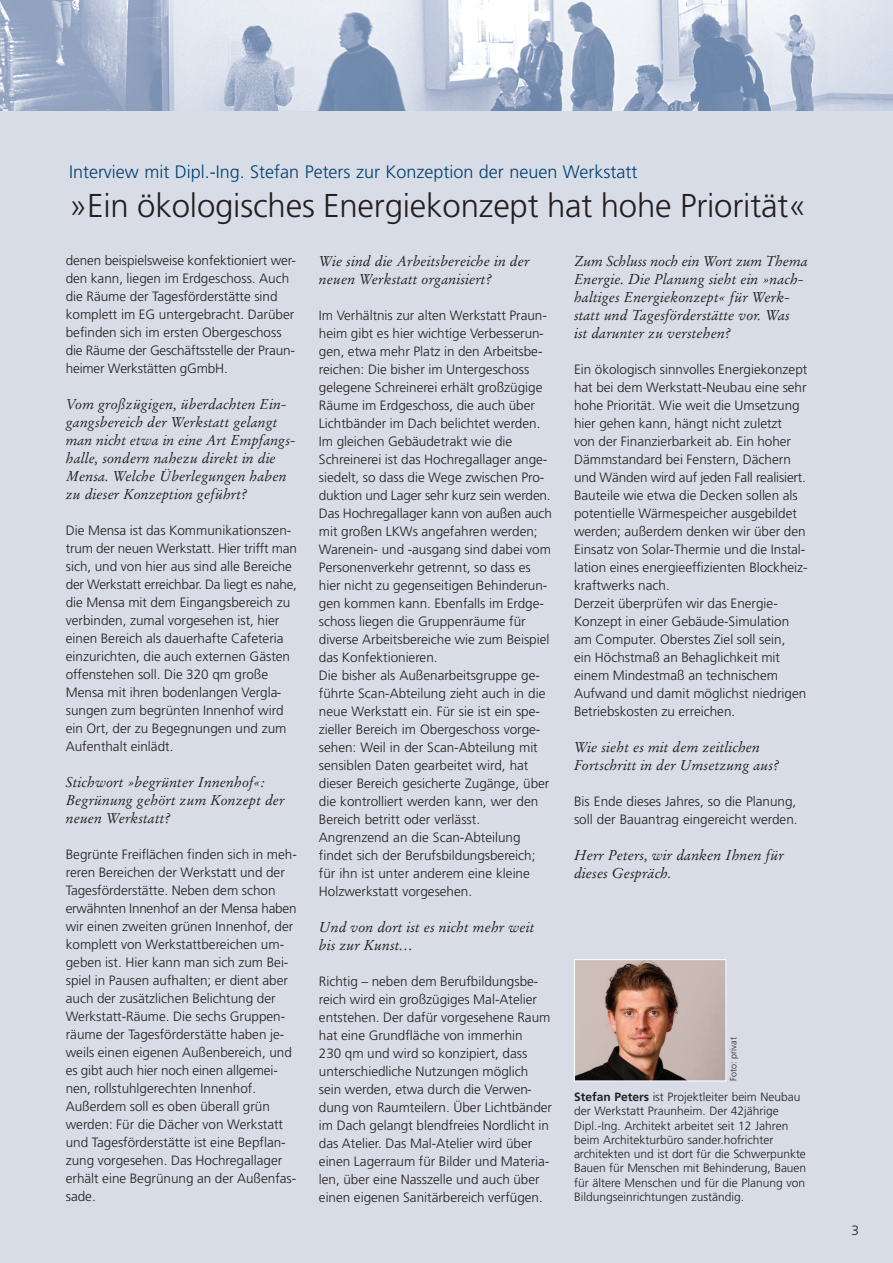
<style>
.page{position:relative;width:893px;height:1263px;background:#fff}
.page>*{position:absolute;margin:0;border:0;box-sizing:border-box;transform-origin:0 0}
.t1{font:300 33px "Frutiger";letter-spacing:-.005em;color:#231f20}
.t2{font:300 18px "Frutiger";color:#004270}
.t3{font:italic 14.25px/18px "Stempel Garamond";color:#231f20}
.t4{font:300 13.5px/18px "Frutiger";color:#231f20}
.t5{font:300 12px/14.2px "Frutiger";color:#231f20}
.t6{font:300 9px "Frutiger";color:#231f20}
.s1{font-weight:700}
</style>
<div class="page">
<div style="left:0;top:95px;width:893px;height:1168px;background:#d7dce6"></div>
<img style="left:0;top:0;width:893px;height:111px">
<img style="left:576px;top:961px;width:148px;height:118px">
<div style="left:574px;top:959px;width:152px;height:122px;border:1px solid #fff"></div>
<h2 class="t2" style="left:69px;top:165px;width:570px">Interview mit Dipl.-Ing. Stefan Peters zur Konzeption der neuen Werkstatt</h2>
<h1 class="t1" style="left:69px;top:192px;width:739px">»Ein ökologisches Energiekonzept hat hohe Priorität«</h1>
<p class="t3" style="left:574px;top:253px;width:235px">Zum Schluss noch ein Wort zum Thema Energie. Die Planung sieht ein »nach&shy;haltiges Energiekonzept« für Werk - statt und Tagesförderstätte vor. Was<br>ist darunter zu verstehen?</p>
<p class="t4" style="left:574px;top:361px;width:235px">Ein ökologisch sinnvolles Energiekonzept hat bei dem Werkstatt-Neubau eine sehr hohe Priorität. Wie weit die Umsetzung hier gehen kann, hängt nicht zuletzt<br>von der Finanzierbarkeit ab. Ein hoher Dämmstandard bei Fenstern, Dächern und Wänden wird auf jeden Fall realisiert.<br>Bauteile wie etwa die Decken sollen als potentielle Wärmespeicher ausgebildet werden; außerdem denken wir über den Einsatz von Solar-Thermie und die Instal&shy;lation eines energieeffizienten Blockheiz&shy;kraftwerks nach.<br>Derzeit überprüfen wir das Energie-Konzept in einer Gebäude-Simulation am Computer. Oberstes Ziel soll sein,<br>ein Höchstmaß an Behaglichkeit mit einem Mindestmaß an technischem Aufwand und damit möglichst niedrigen Betriebskosten zu erreichen.</p>
<p class="t3" style="left:574px;top:739px;width:207px">Wie sieht es mit dem zeitlichen<br>Fortschritt in der Umsetzung aus?</p>
<p class="t4" style="left:574px;top:793px;width:225px">Bis Ende dieses Jahres, so die Planung, soll der Bauantrag eingereicht werden.</p>
<p class="t3" style="left:574px;top:847px;width:211px">Herr Peters, wir danken Ihnen für dieses Gespräch.</p>
<p class="t4" style="left:66px;top:252px;width:232px">denen beispielsweise konfektioniert wer&shy;den kann, liegen im Erdgeschoss. Auch die Räume der Tagesförderstätte sind komplett im EG untergebracht. Darüber befinden sich im ersten Obergeschoss die Räume der Geschäftsstelle der Praun&shy;heimer Werkstätten gGmbH.</p>
<p class="t3" style="left:66px;top:396px;width:231px">Vom großzügigen, überdachten Ein - gangsbereich der Werkstatt gelangt man nicht etwa in eine Art Empfangs - halle, sondern nahezu direkt in die Mensa. Welche Überlegungen haben zu dieser Konzeption geführt?</p>
<p class="t4" style="left:66px;top:522px;width:233px">Die Mensa ist das Kommunikationszen&shy;trum der neuen Werkstatt. Hier trifft man sich, und von hier aus sind alle Bereiche der Werkstatt erreichbar. Da liegt es nahe, die Mensa mit dem Eingangsbereich zu verbinden, zumal vorgesehen ist, hier einen Bereich als dauerhafte Cafeteria einzurichten, die auch externen Gästen offenstehen soll. Die 320 qm große Mensa mit ihren bodenlangen Vergla&shy;sungen zum begrünten Innenhof wird ein Ort, der zu Begegnungen und zum Aufenthalt einlädt.</p>
<p class="t3" style="left:66px;top:774px;width:221px">Stichwort »begrünter Innenhof«:<br>Begrünung gehört zum Konzept der neuen Werkstatt?</p>
<p class="t4" style="left:66px;top:846px;width:233px">Begrünte Freiflächen finden sich in meh&shy;reren Bereichen der Werkstatt und der Tagesförderstätte. Neben dem schon erwähnten Innenhof an der Mensa haben wir einen zweiten grünen Innenhof, der komplett von Werkstattbereichen um - geben ist. Hier kann man sich zum Bei&shy;spiel in Pausen aufhalten; er dient aber auch der zusätzlichen Belichtung der Werkstatt-Räume. Die sechs Gruppen&shy;räume der Tagesförderstätte haben je - weils einen eigenen Außenbereich, und es gibt auch hier noch einen allgemei&shy;nen, rollstuhlgerechten Innenhof.<br>Außerdem soll es oben überall grün werden: Für die Dächer von Werkstatt und Tagesförderstätte ist eine Bepflan&shy;zung vorgesehen. Das Hochregallager erhält eine Begrünung an der Außenfas&shy;sade.</p>
<p class="t3" style="left:319px;top:253px;width:212px">Wie sind die Arbeitsbereiche in der neuen Werkstatt organisiert?</p>
<p class="t4" style="left:319px;top:307px;width:235px">Im Verhältnis zur alten Werkstatt Praun&shy;heim gibt es hier wichtige Verbesserun&shy;gen, etwa mehr Platz in den Arbeitsbe&shy;reichen: Die bisher im Untergeschoss gelegene Schreinerei erhält großzügige Räume im Erdgeschoss, die auch über Lichtbänder im Dach belichtet werden.<br>Im gleichen Gebäudetrakt wie die Schreinerei ist das Hochregallager ange&shy;siedelt, so dass die Wege zwischen Pro&shy;duktion und Lager sehr kurz sein werden.<br>Das Hochregallager kann von außen auch mit großen LKWs angefahren werden; Warenein- und -ausgang sind dabei vom Personenverkehr getrennt, so dass es hier nicht zu gegenseitigen Behinderun&shy;gen kommen kann. Ebenfalls im Erdge&shy;schoss liegen die Gruppenräume für diverse Arbeitsbereiche wie zum Beispiel das Konfektionieren.<br>Die bisher als Außenarbeitsgruppe ge - führte Scan-Abteilung zieht auch in die neue Werkstatt ein. Für sie ist ein spe&shy;zieller Bereich im Obergeschoss vorge&shy;sehen: Weil in der Scan-Abteilung mit sensiblen Daten gearbeitet wird, hat dieser Bereich gesicherte Zugänge, über die kontrolliert werden kann, wer den Bereich betritt oder verlässt.<br>Angrenzend an die Scan-Abteilung findet sich der Berufsbildungsbereich; für ihn ist unter anderem eine kleine Holzwerkstatt vorgesehen.</p>
<p class="t3" style="left:319px;top:919px;width:217px">Und von dort ist es nicht mehr weit bis zur Kunst…</p>
<p class="t4" style="left:319px;top:973px;width:235px">Richtig – neben dem Berufbildungsbe&shy;reich wird ein großzügiges Mal-Atelier entstehen. Der dafür vorgesehene Raum hat eine Grundfläche von immerhin<br>230 qm und wird so konzipiert, dass unterschiedliche Nutzungen möglich sein werden, etwa durch die Verwen&shy;dung von Raumteilern. Über Lichtbänder im Dach gelangt blendfreies Nordlicht in das Atelier. Das Mal-Atelier wird über einen Lagerraum für Bilder und Materia&shy;len, über eine Nasszelle und auch über einen eigenen Sanitärbereich verfügen.</p>
<p class="t6" style="left:730px;top:1081px;width:45px;rotate:-90deg">Foto: privat</p>
<p class="t5" style="left:574px;top:1090px;width:234px"><span class="s1">Stefan Peters</span> ist Projektleiter beim Neubau der Werkstatt Praunheim. Der 42jährige Dipl.-Ing. Architekt arbeitet seit 12 Jahren beim Architekturbüro sander.hofrichter architekten und ist dort für die Schwerpunkte Bauen für Menschen mit Behinderung, Bauen für ältere Menschen und für die Planung von Bildungseinrichtungen zuständig.</p>
<p class="t4" style="left:851px;top:1222px;width:9px">3</p>
</div>
